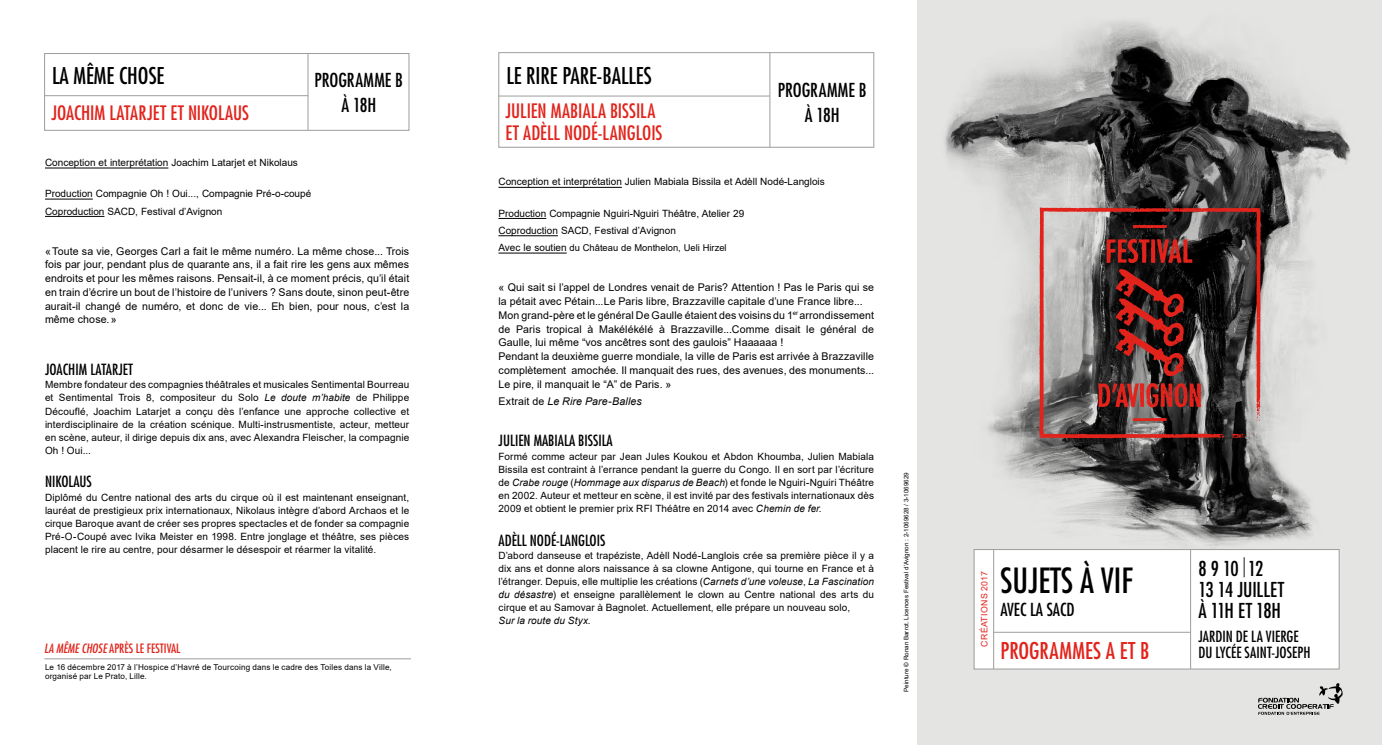
<style>
.page{position:relative;width:1382px;height:745px;background:#fff}
.page>*{position:absolute;margin:0;border:0;box-sizing:border-box;transform-origin:0 0}
.t1{font:condensed 33.75px "Futura LT";color:#000}
.t2{font:condensed 22.5px "Futura LT";color:#000}
.t3{font:condensed 22.5px "Futura LT";letter-spacing:.01em;color:#e2231b}
.t4{font:condensed 20px/21.2px "Futura LT";letter-spacing:-.01em;color:#000}
.t5{font:condensed 19.38px/22.5px "Futura LT";color:#e2231b}
.t6{font:condensed 18.75px/24.8px "Futura LT";color:#000;text-align:center}
.t7{font:condensed 17.5px "Futura LT";color:#000}
.t8{font:500 condensed 15px "Futura LT Pro";color:#000}
.t9{font:condensed 15px/16.2px "Futura LT";color:#000}
.t10{font:condensed 12.5px "Futura LT";color:#e2231b}
.t11{font:10.62px/13.8px "Arial";letter-spacing:.01em;color:#000}
.t12{font:italic 10.62px "Arial";letter-spacing:.01em;color:#000}
.t13{font:10px/13.1px "Arial";letter-spacing:.01em;color:#000}
.t14{font:9.38px "Arial";color:#000}
.t15{font:8.75px "Arial";letter-spacing:.035em;color:#e2231b}
.t16{font:8.12px/8.8px "Arial";letter-spacing:.02em;color:#000}
.t17{font:6.25px "Arial";color:#000}
.s1{font-style:italic}
.s2{font-size:10px}
.s3{font-style:normal}
</style>
<div class="page">
<svg style="left:918px;top:0;width:464px;height:744px;background:#bdbdbc"></svg>
<svg style="left:1039px;top:207px;width:222px;height:231px;background:#6c5c5b"></svg>
<svg style="left:1231px;top:433px;width:22px;height:4px"></svg>
<svg style="left:1133px;top:225px;width:34px;height:3px"></svg>
<svg style="left:1133px;top:417px;width:34px;height:4px"></svg>
<svg style="left:1098px;top:382px;width:103px;height:25px;background:#922c27"></svg>
<svg style="left:1106px;top:238px;width:86px;height:138px;background:#551e1c"></svg>
<svg style="left:1258px;top:682px;width:85px;height:32px;background:#bbb"></svg>
<div style="left:974px;top:549px;width:365px;height:120px;background:#fff;border:1px solid #9d9d9c"></div>
<hr style="left:993px;top:631px;width:197px;height:1px;background:#9d9d9c">
<hr style="left:993px;top:549px;width:1px;height:119px;background:#9d9d9c">
<hr style="left:1190px;top:549px;width:1px;height:119px;background:#9d9d9c">
<div style="left:498px;top:52px;width:376px;height:95px;background:#fff;border:1px solid #9d9d9c"></div>
<hr style="left:498px;top:96px;width:272px;height:1px;background:#9d9d9c">
<hr style="left:770px;top:53px;width:1px;height:94px;background:#9d9d9c">
<hr style="left:498px;top:187px;width:124px;height:1px;background:#000">
<hr style="left:498px;top:218px;width:48px;height:1px;background:#000">
<hr style="left:498px;top:235px;width:60px;height:1px;background:#000">
<hr style="left:498px;top:252px;width:69px;height:1px;background:#000">
<hr style="left:45px;top:167px;width:123px;height:1px;background:#000">
<hr style="left:45px;top:198px;width:48px;height:1px;background:#000">
<hr style="left:45px;top:216px;width:59px;height:1px;background:#000">
<hr style="left:44px;top:658px;width:367px;height:1px;background:#9d9d9c">
<div style="left:44px;top:53px;width:365px;height:77px;background:#fff;border:1px solid #9d9d9c"></div>
<hr style="left:44px;top:95px;width:264px;height:1px;background:#9d9d9c">
<hr style="left:308px;top:53px;width:1px;height:77px;background:#9d9d9c">
<h2 class="t2" style="left:52px;top:62px;width:114px">LA MÊME CHOSE</h2>
<h3 class="t5" style="left:51px;top:101px;width:199px">JOACHIM LATARJET ET NIKOLAUS</h3>
<h3 class="t6" style="left:314px;top:67px;width:90px">PROGRAMME B<br>À 18H</h3>
<p class="t13" style="left:45px;top:156px;width:254px">Conception et interprétation Joachim Latarjet et Nikolaus</p>
<p class="t13" style="left:45px;top:185px;width:268px;line-height:17.2px">Production Compagnie Oh ! Oui..., Compagnie Pré-o-coupé<br>Coproduction SACD, Festival d’Avignon</p>
<p class="t11" style="left:45px;top:244px;width:366px;text-align:justify">«Toute sa vie, Georges Carl a fait le même numéro. La même chose... Trois fois par jour, pendant plus de quarante ans, il a fait rire les gens aux mêmes endroits et pour les mêmes raisons. Pensait-il, à ce moment précis, qu’il était en train d’écrire un bout de l’histoire de l’univers ? Sans doute, sinon peut-être aurait-il changé de numéro, et donc de vie... Eh bien, pour nous, c’est la même chose.»</p>
<h3 class="t8" style="left:45px;top:359px;width:89px">JOACHIM LATARJET</h3>
<p class="t13" style="left:45px;top:378px;width:366px;text-align:justify">Membre fondateur des compagnies théâtrales et musicales Sentimental Bourreau et Sentimental Trois 8, compositeur du Solo <span class="s1">Le doute m’habite</span> de Philippe Découflé, Joachim Latarjet a conçu dès l’enfance une approche collective et interdisciplinaire de la création scénique. Multi-instrusmentiste, acteur, metteur en scène, auteur, il dirige depuis dix ans, avec Alexandra Fleischer, la compagnie Oh ! Oui...</p>
<h3 class="t8" style="left:45px;top:471px;width:48px">NIKOLAUS</h3>
<p class="t13" style="left:45px;top:490px;width:366px;text-align:justify">Diplômé du Centre national des arts du cirque où il est maintenant enseignant, lauréat de prestigieux prix internationaux, Nikolaus intègre d’abord Archaos et le cirque Baroque avant de créer ses propres spectacles et de fonder sa compagnie Pré-O-Coupé avec Ivika Meister en 1998. Entre jonglage et théâtre, ses pièces placent le rire au centre, pour désarmer le désespoir et réarmer la vitalité.</p>
<p class="t10" style="left:44px;top:640px;width:138px"><span class="s1">LA MÊME CHOSE</span> APRÈS LE FESTIVAL</p>
<p class="t16" style="left:45px;top:662px;width:348px">Le 16 décembre 2017 à l’Hospice d’Havré de Tourcoing dans le cadre des Toiles dans la Ville, organisé par Le Prato, Lille.</p>
<h2 class="t2" style="left:506px;top:62px;width:147px">LE RIRE PARE-BALLES</h2>
<h3 class="t5" style="left:506px;top:99px;width:158px">JULIEN MABIALA BISSILA<br>ET ADÈLL NODÉ-LANGLOIS</h3>
<h3 class="t6" style="left:778px;top:77px;width:90px">PROGRAMME B<br>À 18H</h3>
<p class="t13" style="left:498px;top:175px;width:328px">Conception et interprétation Julien Mabiala Bissila et Adèll Nodé-Langlois</p>
<p class="t13" style="left:498px;top:204px;width:247px;line-height:17.2px">Production Compagnie Nguiri-Nguiri Théâtre, Atelier 29<br>Coproduction SACD, Festival d’Avignon</p>
<p class="t14" style="left:498px;top:241px;width:230px"><span class="s2">Avec le soutien</span> du Château de Monthelon, Ueli Hirzel</p>
<p class="t11" style="left:498px;top:280px;width:377px">« Qui sait si l’appel de Londres venait de Paris? Attention ! Pas le Paris qui se la pétait avec Pétain...Le Paris libre, Brazzaville capitale d’une France libre...<br>Mon grand-père et le général De Gaulle étaient des voisins du 1<sup>er</sup> arrondissement de Paris tropical à Makélékélé à Brazzaville...Comme disait le général de Gaulle, lui même “vos ancêtres sont des gaulois” Haaaaaa !<br>Pendant la deuxième guerre mondiale, la ville de Paris est arrivée à Brazzaville complètement amochée. Il manquait des rues, des avenues, des monuments...<br>Le pire, il manquait le “A” de Paris. »</p>
<p class="t12" style="left:498px;top:394px;width:145px"><span class="s3">Extrait de</span> Le Rire Pare-Balles</p>
<h3 class="t8" style="left:498px;top:430px;width:116px">JULIEN MABIALA BISSILA</h3>
<p class="t13" style="left:498px;top:449px;width:377px;text-align:justify">Formé comme acteur par Jean Jules Koukou et Abdon Khoumba, Julien Mabiala Bissila est contraint à l’errance pendant la guerre du Congo. Il en sort par l’écriture de <span class="s1">Crabe rouge</span> (<span class="s1">Hommage aux disparus de Beach</span>) et fonde le Nguiri-Nguiri Théâtre en 2002. Auteur et metteur en scène, il est invité par des festivals internationaux dès 2009 et obtient le premier prix RFI Théâtre en 2014 avec <span class="s1">Chemin de fer</span>.</p>
<h3 class="t8" style="left:498px;top:529px;width:108px">ADÈLL NODÉ-LANGLOIS</h3>
<p class="t13" style="left:498px;top:548px;width:377px">D’abord danseuse et trapéziste, Adèll Nodé-Langlois crée sa première pièce il y a dix ans et donne alors naissance à sa clowne Antigone, qui tourne en France et à l’étranger. Depuis, elle multiplie les créations (<span class="s1">Carnets d’une voleuse</span>, <span class="s1">La Fascination du désastre</span>) et enseigne parallèlement le clown au Centre national des arts du cirque et au Samovar à Bagnolet. Actuellement, elle prépare un nouveau solo,<br><span class="s1">Sur la route du Styx</span>.</p>
<p class="t17" style="left:902px;top:691px;width:221px;rotate:-90deg">Peinture © Ronan Barrot. Licences Festival d’Avignon : 2-1069628 / 3-1069629</p>
<p class="t15" style="left:978px;top:646px;width:76px;rotate:-90deg">CRÉATIONS 2017</p>
<h1 class="t1" style="left:1001px;top:560px;width:134px">SUJETS À VIF</h1>
<h3 class="t7" style="left:1001px;top:598px;width:76px">AVEC LA SACD</h3>
<h2 class="t3" style="left:1001px;top:637px;width:150px">PROGRAMMES A ET B</h2>
<h3 class="t4" style="left:1198px;top:557px;width:87px">8 9 10 | 12<br>13 14 JUILLET<br>À 11H ET 18H</h3>
<h3 class="t9" style="left:1198px;top:627px;width:114px">JARDIN DE LA VIERGE<br>DU LYCÉE SAINT-JOSEPH</h3>
</div>
